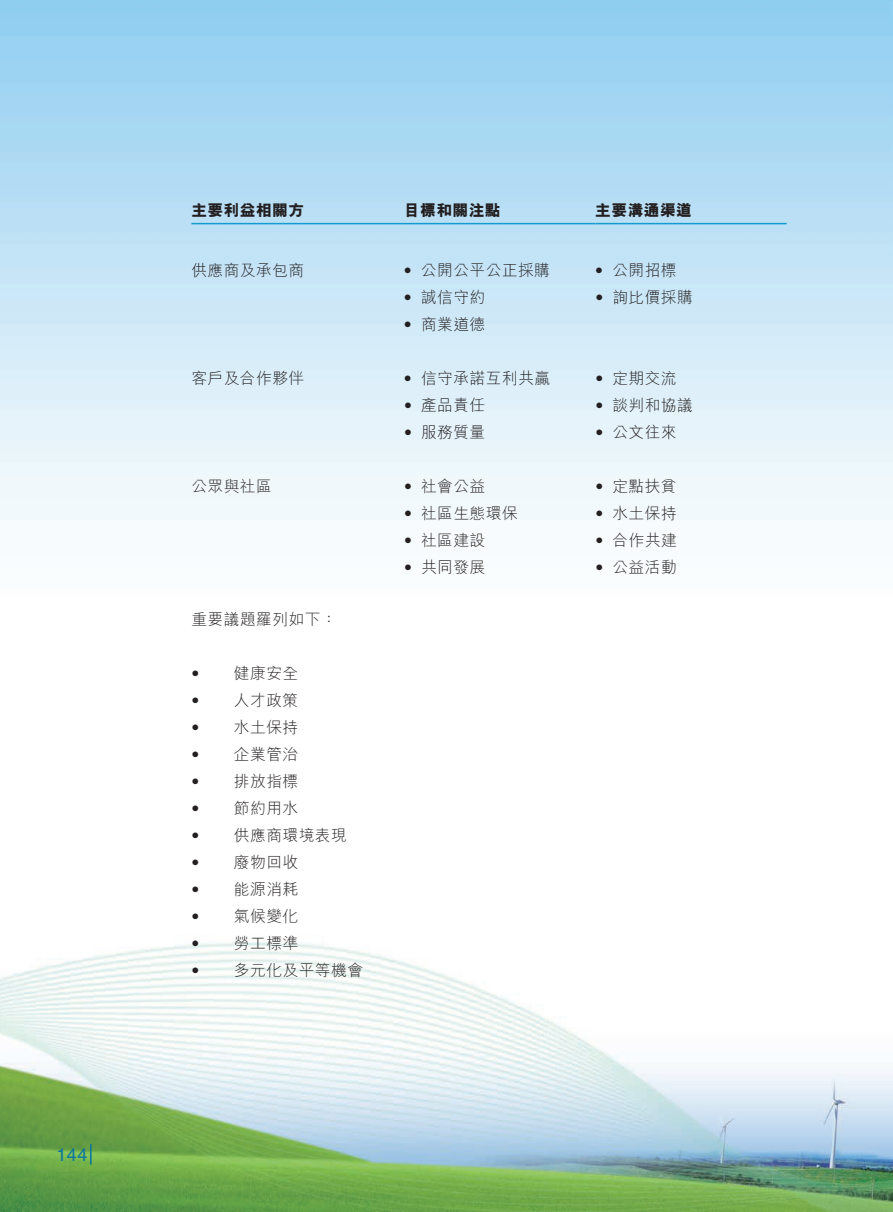
<style>
.page{position:relative;width:893px;height:1212px;background:#fff}
.page>*{position:absolute;margin:0;border:0;box-sizing:border-box;transform-origin:0 0}
.t1{font:18px "Helvetica LT Std";color:#0a769e}
.t2{font:300 15.75px "M Hei HK";letter-spacing:.03em;color:#231f20}
.t3{font:800 15.75px "M Hei HK";letter-spacing:.03em;color:#231f20}
.s1{font-family:"Helvetica LT Std"}
</style>
<div class="page">
<img style="left:0;top:0;width:893px;height:1212px">
<hr style="left:90px;top:1144px;width:2px;height:20px;background:#0a769e">
<hr style="left:191px;top:223px;width:213px;height:1px;background:#149bcf">
<hr style="left:404px;top:223px;width:191px;height:1px;background:#149bcf">
<hr style="left:595px;top:223px;width:192px;height:1px;background:#149bcf">
<p class="t1" style="left:56px;top:1144px;width:33px">144</p>
<p class="t3" style="left:191px;top:203px;width:114px">主要利益相關方</p>
<p class="t3" style="left:404px;top:203px;width:98px">目標和關注點</p>
<p class="t3" style="left:595px;top:203px;width:98px">主要溝通渠道</p>
<p class="t2" style="left:191px;top:263px;width:114px">供應商及承包商</p>
<p class="t2" style="left:404px;top:263px;width:148px"><span class="s1">•</span> 公開公平公正採購</p>
<p class="t2" style="left:595px;top:263px;width:83px"><span class="s1">•</span> 公開招標</p>
<p class="t2" style="left:404px;top:290px;width:83px"><span class="s1">•</span> 誠信守約</p>
<p class="t2" style="left:595px;top:290px;width:99px"><span class="s1">•</span> 詢比價採購</p>
<p class="t2" style="left:404px;top:317px;width:83px"><span class="s1">•</span> 商業道德</p>
<p class="t2" style="left:191px;top:371px;width:114px">客戶及合作夥伴</p>
<p class="t2" style="left:404px;top:371px;width:148px"><span class="s1">•</span> 信守承諾互利共贏</p>
<p class="t2" style="left:595px;top:371px;width:83px"><span class="s1">•</span> 定期交流</p>
<p class="t2" style="left:404px;top:398px;width:83px"><span class="s1">•</span> 產品責任</p>
<p class="t2" style="left:595px;top:398px;width:99px"><span class="s1">•</span> 談判和協議</p>
<p class="t2" style="left:404px;top:425px;width:83px"><span class="s1">•</span> 服務質量</p>
<p class="t2" style="left:595px;top:425px;width:83px"><span class="s1">•</span> 公文往來</p>
<p class="t2" style="left:191px;top:479px;width:82px">公眾與社區</p>
<p class="t2" style="left:404px;top:479px;width:83px"><span class="s1">•</span> 社會公益</p>
<p class="t2" style="left:595px;top:479px;width:83px"><span class="s1">•</span> 定點扶貧</p>
<p class="t2" style="left:404px;top:506px;width:115px"><span class="s1">•</span> 社區生態環保</p>
<p class="t2" style="left:595px;top:506px;width:83px"><span class="s1">•</span> 水土保持</p>
<p class="t2" style="left:404px;top:533px;width:83px"><span class="s1">•</span> 社區建設</p>
<p class="t2" style="left:595px;top:533px;width:83px"><span class="s1">•</span> 合作共建</p>
<p class="t2" style="left:404px;top:559px;width:83px"><span class="s1">•</span> 共同發展</p>
<p class="t2" style="left:595px;top:559px;width:83px"><span class="s1">•</span> 公益活動</p>
<p class="t2" style="left:191px;top:612px;width:147px">重要議題羅列如下：</p>
<p class="t2" style="left:191px;top:666px;width:108px"><span class="s1">•</span> 健康安全</p>
<p class="t2" style="left:191px;top:693px;width:108px"><span class="s1">•</span> 人才政策</p>
<p class="t2" style="left:191px;top:720px;width:108px"><span class="s1">•</span> 水土保持</p>
<p class="t2" style="left:191px;top:746px;width:108px"><span class="s1">•</span> 企業管治</p>
<p class="t2" style="left:191px;top:773px;width:108px"><span class="s1">•</span> 排放指標</p>
<p class="t2" style="left:191px;top:800px;width:108px"><span class="s1">•</span> 節約用水</p>
<p class="t2" style="left:191px;top:827px;width:157px"><span class="s1">•</span> 供應商環境表現</p>
<p class="t2" style="left:191px;top:854px;width:108px"><span class="s1">•</span> 廢物回收</p>
<p class="t2" style="left:191px;top:881px;width:108px"><span class="s1">•</span> 能源消耗</p>
<p class="t2" style="left:191px;top:908px;width:108px"><span class="s1">•</span> 氣候變化</p>
<p class="t2" style="left:191px;top:935px;width:108px"><span class="s1">•</span> 勞工標準</p>
<p class="t2" style="left:191px;top:962px;width:173px"><span class="s1">•</span> 多元化及平等機會</p>
</div>
